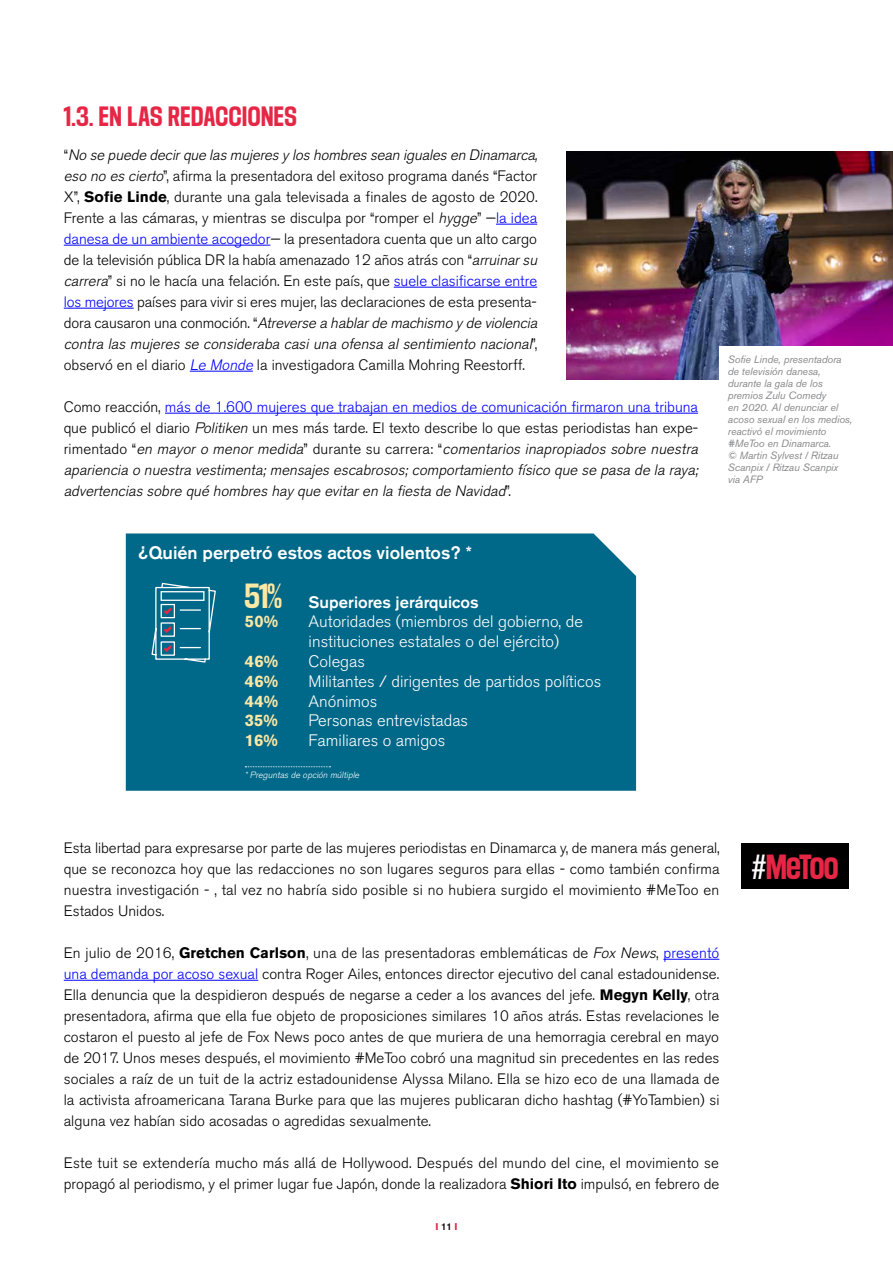
<style>
.page{position:relative;width:893px;height:1263px;background:#fff}
.page>*{position:absolute;margin:0;border:0;box-sizing:border-box;transform-origin:0 0}
.t1{font:700 semi-condensed 30px "Media Sans";letter-spacing:-.025em;color:#e62645}
.t2{font:700 semi-condensed 24px "Media Sans";letter-spacing:.05em;color:#e62645}
.t3{font:500 18px "Akzidenz Grotesk BE";color:#fff}
.t4{font:300 16.5px/19.8px "Akzidenz Grotesk BE";color:#fff}
.t5{font:500 16.5px/19.8px "Akzidenz Grotesk BE";color:#fff}
.t6{font:700 16.5px "Akzidenz Grotesk BE";letter-spacing:.02em;color:#ffe7a4}
.t7{font:300 15px/21px "Akzidenz Grotesk BE";color:#000}
.t8{font:italic 300 15px/21px "Akzidenz Grotesk BE";color:#000}
.t9{font:italic 10.5px/12px "Akzidenz Grotesk BE";letter-spacing:-.01em;color:#87888a}
.t10{font:700 9.75px "Akzidenz Grotesk BE";color:#e62645}
.t11{font:italic 300 9px "Akzidenz Grotesk BE";color:#fff}
.s1{font-style:italic}
.s2{font-weight:700}
.s3{color:#00f}
.s4{font-style:italic;color:#00f}
.s5{font-style:normal}
.s6{font-style:normal;color:#00f}
.s7{font-family:"Media Sans";font-weight:700;font-stretch:semi-condensed;font-size:30px;color:#ffe7a4}
.s8{font-weight:700;color:#ffe7a4}
.s9{font-weight:500;color:#000}
.s10{color:#fff}
</style>
<div class="page">
<hr style="left:496px;top:224px;width:41px;height:1px;background:#00f">
<hr style="left:64px;top:245px;width:206px;height:1px;background:#00f">
<hr style="left:394px;top:287px;width:143px;height:1px;background:#00f">
<hr style="left:64px;top:308px;width:70px;height:1px;background:#00f">
<hr style="left:190px;top:371px;width:63px;height:1px;background:#00f">
<hr style="left:165px;top:413px;width:533px;height:1px;background:#00f">
<hr style="left:663px;top:959px;width:56px;height:1px;background:#00f">
<hr style="left:64px;top:980px;width:194px;height:1px;background:#00f">
<div style="left:126px;top:533px;width:510px;height:258px;background:#006888"></div>
<svg style="left:245px;top:766px;width:86px;height:1px"></svg>
<svg style="left:151px;top:582px;width:66px;height:81px;background:#2d809b"></svg>
<div style="left:742px;top:843px;width:107px;height:46px;background:#000"></div>
<img style="left:567px;top:152px;width:326px;height:227px">
<div style="left:719px;top:347px;width:174px;height:176px;background:#fff"></div>
<h2 class="t2" style="left:64px;top:102px;width:234px">1.3. EN LAS REDACCIONES</h2>
<p class="t7" style="left:64px;top:144px;width:478px">“ <span class="s1">No se puede decirque las mujeres ylos hombres sean iguales en Dinamarca, eso no es cierto</span>”, afirma la presentadora del exitoso programa danés “Factor X”, <span class="s2">Sofie Linde</span>, durante una gala televisada a finales de agosto de 2020.<br>Frente a las cámaras, y mientras se disculpa por “romper el <span class="s1">hygge</span>” —<span class="s3">la idea danesa de un ambiente acogedor</span>— la presentadora cuenta que un alto cargo de la televisión pública DR la había amenazado 12 años atrás con “<span class="s1">arruinarsu carrera</span>” si no le hacía una felación. En este país, que <span class="s3">suele clasificarse entre los mejores</span> países para vivir si eres mujer, las declaraciones de esta presenta&shy;d o ra c a u s a ro n u n a c o n m o c i ó n . “<span class="s1">Atreverse a hablarde machismo yde violencia contra las mujeres se consideraba casi una ofensa al sentimiento nacional</span>”, observó en el diario <span class="s4">LeMonde</span> la investigadora Camilla Mohring Reestorff.</p>
<p class="t8" style="left:64px;top:396px;width:639px"><span class="s5">Como reacción,</span> <span class="s6">más de 1.600 mujeres que trabajan en medios de comunicación firmaron una tribuna </span><span class="s5">que publicó el diario</span> Politiken <span class="s5">un mes más tarde. El texto describe lo que estas periodistas han expe&shy;r i m e n t ad o “</span> en mayor o menor medida<span class="s5">” d u ra n t e s u c a r re ra : “</span> comentarios inapropiados sobre nuestra apariencia o nuestra vestimenta;mensajes escabrosos;comportamiento físico que se pasa de la raya; advertencias sobre qué hombres hay que evitaren la fiesta de Navidad<span class="s5">”.</span></p>
<p class="t3" style="left:139px;top:542px;width:335px">¿Quién perpetró estos actos violentos? *</p>
<p class="t5" style="left:245px;top:592px;width:235px"><span class="s7">51%</span> Superiores jerárquicos<br><span class="s8">50%</span></p>
<p class="t4" style="left:309px;top:612px;width:276px">Autoridades (miembros del gobierno, de instituciones estatales o del ejército)</p>
<p class="t6" style="left:245px;top:652px;width:35px">46%</p>
<p class="t4" style="left:309px;top:652px;width:58px">Colegas</p>
<p class="t6" style="left:245px;top:671px;width:35px">46%</p>
<p class="t4" style="left:309px;top:671px;width:294px">Militantes / dirigentes de partidos políticos</p>
<p class="t6" style="left:245px;top:691px;width:35px">44%</p>
<p class="t4" style="left:309px;top:691px;width:70px">Anónimos</p>
<p class="t6" style="left:245px;top:711px;width:34px">35%</p>
<p class="t4" style="left:309px;top:711px;width:161px">Personas entrevistadas</p>
<p class="t6" style="left:245px;top:731px;width:34px">16%</p>
<p class="t4" style="left:309px;top:731px;width:138px">Familiares o amigos</p>
<p class="t11" style="left:245px;top:770px;width:118px">*Preguntas de opción múltiple</p>
<p class="t9" style="left:728px;top:354px;width:126px">Sofie Linde, presentadora de televisión danesa, durante la gala de los premios Zulu Comedy<br>en 2020. Al denunciar el acoso sexual en los medios, reactivó el movimiento #MeToo en Dinamarca.<br>© Martin Sylvest / Ritzau<br>Scanpix / Ritzau Scanpix via AFP</p>
<p class="t7" style="left:64px;top:837px;width:657px;text-align:justify">Esta libertad para expresarse por parte de las mujeres periodistas en Dinamarca y, de manera más general, que se reconozca hoy que las redacciones no son lugares seguros para ellas - como también confirma nuestra investigación - , tal vez no habría sido posible si no hubiera surgido el movimiento #MeToo en Estados Unidos.</p>
<p class="t7" style="left:64px;top:942px;width:657px;text-align:justify">En julio de 2016, <span class="s2">Gretchen Carlson</span>, una de las presentadoras emblemáticas de <span class="s1">Fox News</span>, <span class="s3">presentó una demanda por acoso sexual</span> contra Roger Ailes, entonces director ejecutivo del canal estadounidense.<br>Ella denuncia que la despidieron después de negarse a ceder a los avances del jefe. <span class="s2">Megyn Kelly</span>, otra presentadora, afirma que ella fue objeto de proposiciones similares 10 años atrás. Estas revelaciones le costaron el puesto al jefe de Fox News poco antes de que muriera de una hemorragia cerebral en mayo de 2017. Unos meses después, el movimiento #MeToo cobró una magnitud sin precedentes en las redes sociales a raíz de un tuit de la actriz estadounidense Alyssa Milano. Ella se hizo eco de una llamada de la activista afroamericana Tarana Burke para que las mujeres publicaran dicho hashtag (#YoTambien) si alguna vez habían sido acosadas o agredidas sexualmente.</p>
<p class="t7" style="left:64px;top:1152px;width:657px">Este tuit se extendería mucho más allá de Hollywood. Después del mundo del cine, el movimiento se propagó al periodismo, y el primer lugar fue Japón, donde la realizadora <span class="s2">Shiori Ito</span> impulsó, en febrero de</p>
<p class="t10" style="left:435px;top:1221px;width:24px">I <span class="s9">11</span> I</p>
<h1 class="t1" style="left:752px;top:849px;width:88px"><span class="s10">#</span>MeToo</h1>
</div>
